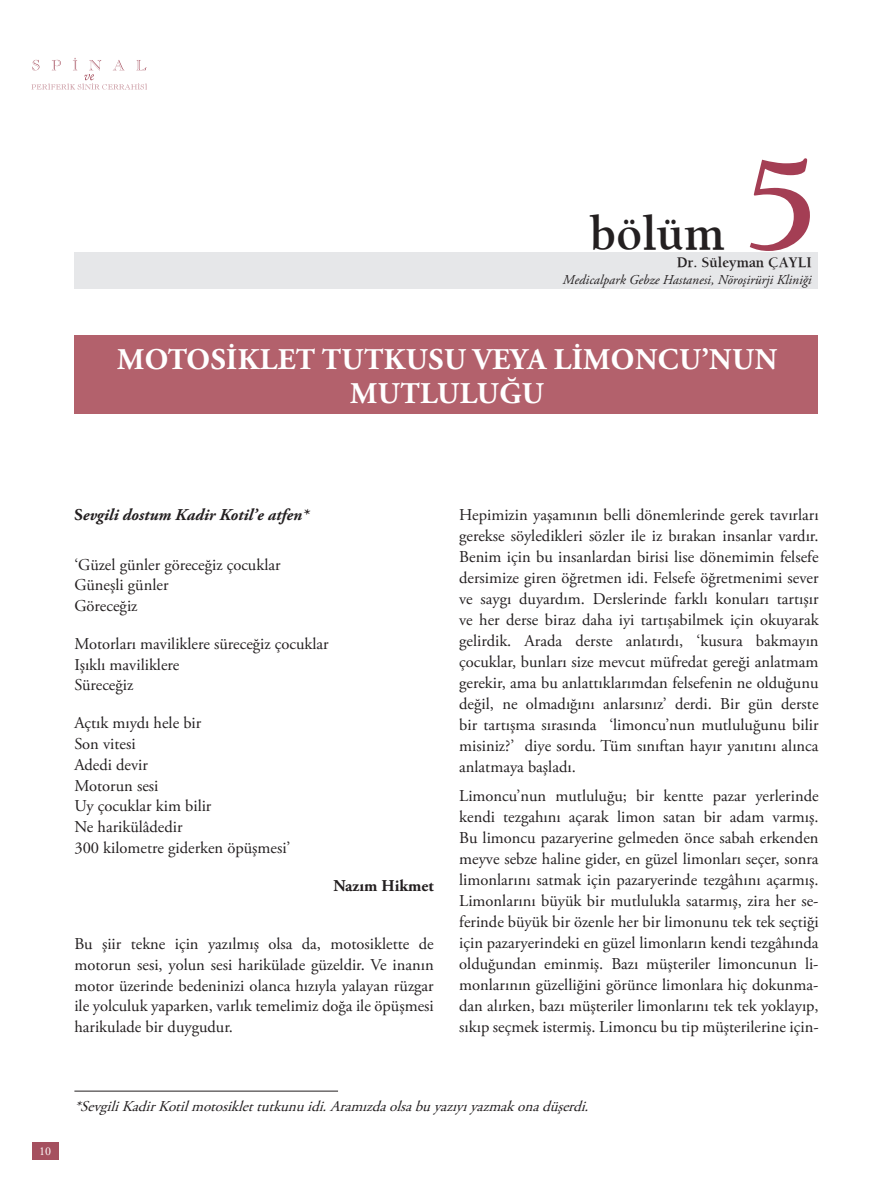
<style>
.page{position:relative;width:893px;height:1191px;background:#fff}
.page>*{position:absolute;margin:0;border:0;box-sizing:border-box;transform-origin:0 0}
.t1{font:700 139.5px "Berkeley";color:#a43e54}
.t2{font:700 49.5px "Berkeley";color:#231f20}
.t3{font:700 30px/34.5px "Adobe Garamond Pro";letter-spacing:.015em;color:#fff;text-align:center}
.t4{font:16.5px/21px "Adobe Garamond Pro";color:#231f20}
.t5{font:italic 700 16.5px "Adobe Garamond Pro";color:#231f20}
.t6{font:700 16.5px "Adobe Garamond Pro";color:#231f20}
.t7{font:italic 15px "Adobe Garamond Pro";color:#231f20}
.t8{font:700 15px "Berkeley";color:#231f20}
.t9{font:italic 13.5px "Adobe Garamond Pro";color:#231f20}
.t10{font:12px "Adobe Garamond Pro";color:#fff}
.s1{font-style:normal}
</style>
<div class="page">
<div style="left:32px;top:1141px;width:26px;height:18px;background:#a5505f"></div>
<svg style="left:31px;top:58px;width:116px;height:32px"></svg>
<div style="left:74px;top:252px;width:744px;height:37px;background:#e6e7e9"></div>
<div style="left:74px;top:336px;width:744px;height:78px;background:#b3616c"></div>
<hr style="left:74px;top:1090px;width:264px;height:1px;background:#231f20">
<h2 class="t2" style="left:590px;top:204px;width:136px">bölüm</h2>
<h1 class="t1" style="left:743px;top:120px;width:76px">5</h1>
<p class="t8" style="left:677px;top:254px;width:136px">Dr. Süleyman ÇAYLI</p>
<p class="t9" style="left:563px;top:272px;width:250px">Medicalpark Gebze Hastanesi, Nöroşirürji Kliniği</p>
<h3 class="t3" style="left:117px;top:342px;width:661px">MOTOSIKLET TUTKUSU VEYA LIMONCU’NUN<br>MUTLULUĞU</h3>
<p class="t5" style="left:74px;top:505px;width:236px"><span class="s1">S</span>evgili dostum Kadir Kotil’e atfen*</p>
<p class="t4" style="left:74px;top:554px;width:208px">‘Güzel günler göreceğiz çocuklar<br>Güneşli günler<br>Göreceğiz</p>
<p class="t4" style="left:74px;top:634px;width:256px">Motorları maviliklere süreceğiz çocuklar<br>Işıklı maviliklere<br>Süreceğiz</p>
<p class="t4" style="left:74px;top:713px;width:218px">Açtık mıydı hele bir<br>Son vitesi<br>Adedi devir<br>Motorun sesi<br>Uy çocuklar kim bilir<br>Ne harikülâdedir<br>300 kilometre giderken öpüşmesi’</p>
<p class="t6" style="left:333px;top:875px;width:102px">Nazım Hikmet</p>
<p class="t4" style="left:74px;top:934px;width:361px;text-align:justify">Bu şiir tekne için yazılmış olsa da, motosiklette de motorun sesi, yolun sesi harikülade güzeldir. Ve inanın motor üzerinde bedeninizi olanca hızıyla yalayan rüzgar ile yolculuk yaparken, varlık temelimiz doğa ile öpüşmesi harikulade bir duygudur.</p>
<p class="t4" style="left:459px;top:504px;width:361px;text-align:justify">Hepimizin yaşamının belli dönemlerinde gerek tavırları gerekse söyledikleri sözler ile iz bırakan insanlar vardır.<br>Benim için bu insanlardan birisi lise dönemimin felsefe dersimize giren öğretmen idi. Felsefe öğretmenimi sever ve saygı duyardım. Derslerinde farklı konuları tartışır ve her derse biraz daha iyi tartışabilmek için okuyarak gelirdik. Arada derste anlatırdı, ‘kusura bakmayın çocuklar, bunları size mevcut müfredat gereği anlatmam gerekir, ama bu anlattıklarımdan felsefenin ne olduğunu değil, ne olmadığını anlarsınız’ derdi. Bir gün derste bir tartışma sırasında ‘limoncu’nun mutluluğunu bilir misiniz?’ diye sordu. Tüm sınıftan hayır yanıtını alınca anlatmaya başladı.</p>
<p class="t4" style="left:459px;top:786px;width:361px;text-align:justify">Limoncu’nun mutluluğu; bir kentte pazar yerlerinde kendi tezgahını açarak limon satan bir adam varmış.<br>Bu limoncu pazaryerine gelmeden önce sabah erkenden meyve sebze haline gider, en güzel limonları seçer, sonra limonlarını satmak için pazaryerinde tezgâhını açarmış.<br>Limonlarını büyük bir mutlulukla satarmış, zira her se&shy;ferinde büyük bir özenle her bir limonunu tek tek seçtiği için pazaryerindeki en güzel limonların kendi tezgâhında olduğundan eminmiş. Bazı müşteriler limoncunun li&shy;monlarının güzelliğini görünce limonlara hiç dokunma&shy;dan alırken, bazı müşteriler limonlarını tek tek yoklayıp, sıkıp seçmek istermiş. Limoncu bu tip müşterilerine için-</p>
<p class="t10" style="left:39px;top:1143px;width:14px">10</p>
<p class="t7" style="left:74px;top:1097px;width:521px">*SevgiliKadirKotilmotosiklettutkunuidi.Aramızdaolsabuyazıyıyazmakonadüşerdi.</p>
</div>
